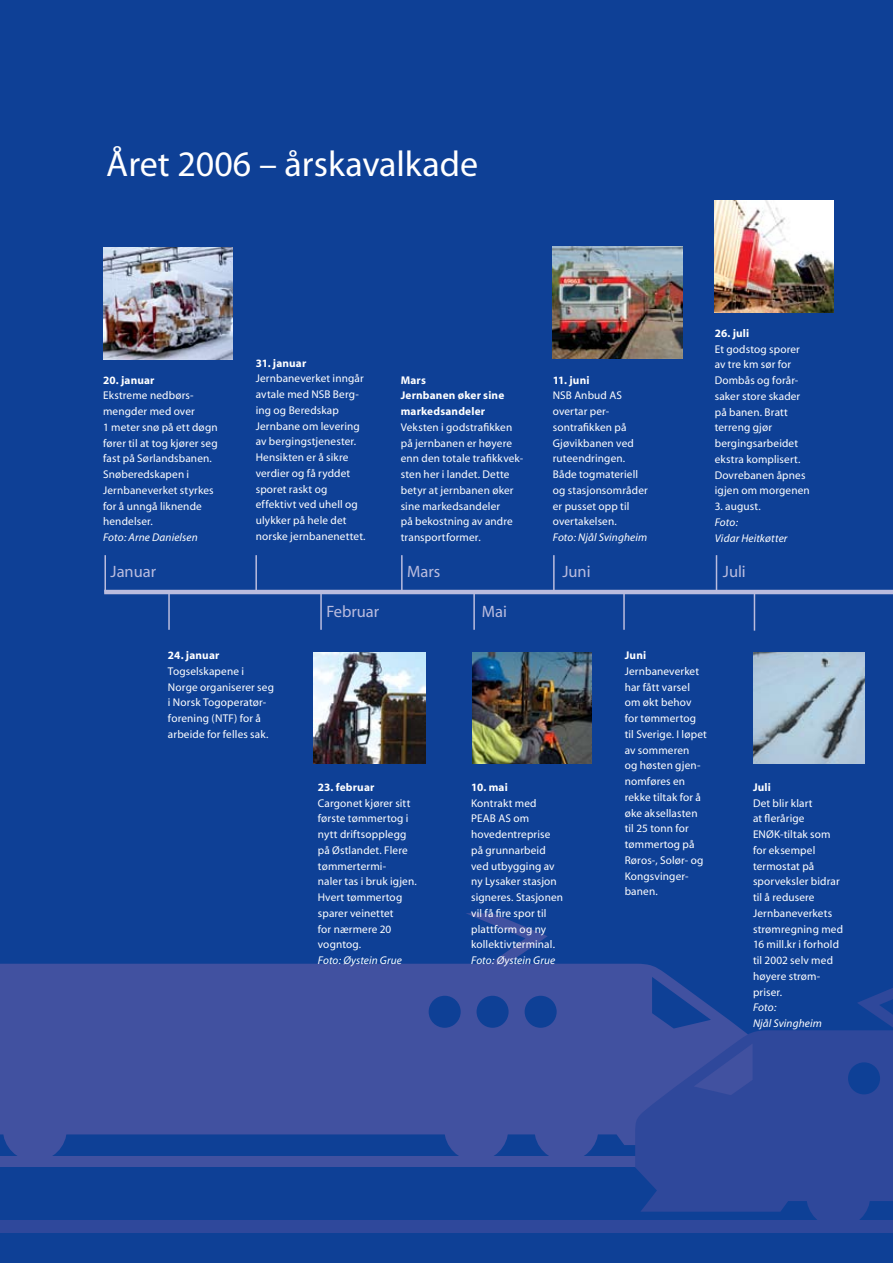
<style>
.page{position:relative;width:893px;height:1263px;background:#0e4096}
.page>*{position:absolute;margin:0;border:0;box-sizing:border-box;transform-origin:0 0}
.t1{font:36px "Myriad";color:#fff}
.t2{font:16.5px "Myriad";color:#babcde}
.t3{font:11.25px/15.8px "Myriad";letter-spacing:.015em;color:#fff}
.t4{font:italic 11.25px/15.8px "Myriad";letter-spacing:.01em;color:#fff}
.t5{font:700 11.25px/15.8px "Myriad";letter-spacing:.015em;color:#fff}
</style>
<div class="page">
<hr style="left:754px;top:593px;width:1px;height:38px;background:#babcde">
<hr style="left:104px;top:590px;width:789px;height:4px;background:#babcde">
<hr style="left:104px;top:555px;width:2px;height:38px;background:#babcde">
<hr style="left:255px;top:555px;width:2px;height:38px;background:#babcde">
<hr style="left:401px;top:555px;width:2px;height:38px;background:#babcde">
<hr style="left:553px;top:555px;width:2px;height:38px;background:#babcde">
<hr style="left:716px;top:555px;width:1px;height:38px;background:#babcde">
<hr style="left:168px;top:592px;width:2px;height:38px;background:#babcde">
<hr style="left:320px;top:592px;width:2px;height:38px;background:#babcde">
<hr style="left:473px;top:592px;width:2px;height:38px;background:#babcde">
<hr style="left:623px;top:592px;width:2px;height:38px;background:#babcde">
<img style="left:103px;top:248px;width:129px;height:111px">
<img style="left:714px;top:201px;width:120px;height:112px">
<div style="left:0;top:1156px;width:817px;height:10px;background:#4151a0"></div>
<svg style="left:466px;top:913px;width:82px;height:50px"></svg>
<div style="left:534px;top:1097px;width:64px;height:64px;background:#4151a0;border-radius:50%"></div>
<div style="left:444px;top:1097px;width:64px;height:64px;background:#4151a0;border-radius:50%"></div>
<svg style="left:0;top:963px;width:742px;height:182px;background:#3b4f9e"></svg>
<div style="left:3px;top:1097px;width:64px;height:64px;background:#4151a0;border-radius:50%"></div>
<div style="left:0;top:1220px;width:893px;height:13px;background:#2f489b"></div>
<svg style="left:857px;top:988px;width:36px;height:39px"></svg>
<div style="left:806px;top:1164px;width:64px;height:64px;background:#2f489b;border-radius:50%"></div>
<svg style="left:635px;top:1030px;width:258px;height:182px;background:#30489b"></svg>
<img style="left:314px;top:652px;width:111px;height:112px">
<img style="left:553px;top:247px;width:129px;height:111px">
<img style="left:472px;top:652px;width:119px;height:112px">
<img style="left:754px;top:652px;width:111px;height:112px">
<h1 class="t1" style="left:106px;top:146px;width:373px">Året 2006 – årskavalkade</h1>
<p class="t5" style="left:103px;top:372px;width:53px">20. januar</p>
<p class="t3" style="left:103px;top:388px;width:116px">Ekstreme nedbørs&shy;mengder med over<br>1 meter snø på ett døgn fører til at tog kjører seg fast på Sørlandsbanen.<br>Snøberedskapen i<br>Jernbaneverket styrkes for å unngå liknende hendelser.</p>
<p class="t4" style="left:103px;top:530px;width:96px">Foto: Arne Danielsen</p>
<p class="t5" style="left:256px;top:355px;width:52px">31 . januar</p>
<p class="t3" style="left:256px;top:371px;width:111px">Jernbaneverket inngår avtale med NSB Berg&shy;ing og Beredskap<br>Jernbane om levering av bergings-tjenester.<br>Hensikten er å sikre verdier og få ryddet sporet raskt og effektivt ved uhell og ulykker på hele det norske jernbanenettet.</p>
<p class="t5" style="left:401px;top:372px;width:105px">Mars<br>Jernbanen øker sine markedsandeler</p>
<p class="t3" style="left:401px;top:420px;width:124px">Veksten i godstrafikken på jernbanen er høyere enn den totale trafikkvek&shy;sten her i landet. Dette betyr at jernbanen øker sine markedsandeler<br>på bekostning av andre transportformer.</p>
<p class="t5" style="left:553px;top:372px;width:38px">11 . juni</p>
<p class="t3" style="left:553px;top:388px;width:97px">NSB Anbud AS overtar per&shy;sontrafikken på<br>Gjøvikbanen ved ruteendringen.<br>Både togmateriell og stasjonsområder er pusset opp til overtakelsen.</p>
<p class="t4" style="left:553px;top:530px;width:96px">Foto: Njål Svingheim</p>
<p class="t5" style="left:715px;top:326px;width:36px">26. juli</p>
<p class="t3" style="left:715px;top:342px;width:97px">Et godstog sporer av tre km sør for<br>Dombås og forår&shy;saker store skader på banen. Bratt terreng gjør bergingsarbeidet ekstra komplisert.<br>Dovrebanen åpnes igjen om morgenen</p>
<p class="t3" style="left:715px;top:499px;width:48px">3. august.</p>
<p class="t4" style="left:715px;top:515px;width:74px">Foto:<br>Vidar Heitkøtter</p>
<h2 class="t2" style="left:111px;top:563px;width:47px">Januar</h2>
<h2 class="t2" style="left:407px;top:563px;width:35px">Mars</h2>
<h2 class="t2" style="left:723px;top:563px;width:24px">Juli</h2>
<h2 class="t2" style="left:326px;top:603px;width:54px">Februar</h2>
<h2 class="t2" style="left:482px;top:603px;width:27px">Mai</h2>
<h2 class="t2" style="left:562px;top:563px;width:30px">Juni</h2>
<p class="t5" style="left:168px;top:648px;width:53px">24. januar</p>
<p class="t3" style="left:168px;top:664px;width:108px">Togselskapene i<br>Norge organiserer seg i Norsk Togoperatør&shy;forening (NTF) for å arbeide for felles sak.</p>
<p class="t5" style="left:318px;top:780px;width:58px">23. februar</p>
<p class="t3" style="left:318px;top:795px;width:100px">Cargonet kjører sitt første tømmertog i nytt driftsopplegg på Østlandet. Flere tømmertermi-<br>naler tas i bruk igjen.<br>Hvert tømmertog sparer veinettet<br>for nærmere 20 vogntog.</p>
<p class="t4" style="left:318px;top:953px;width:86px">Foto: Øystein Grue</p>
<p class="t5" style="left:471px;top:780px;width:38px">1 0. mai</p>
<p class="t3" style="left:471px;top:795px;width:93px">Kontrakt med<br>PEAB AS om hovedentreprise på grunnarbeid ved utbygging av ny Lysaker stasjon signeres. Stasjonen vil få fire spor til plattform og ny kollektivterminal.</p>
<p class="t4" style="left:471px;top:953px;width:86px">Foto: Øystein Grue</p>
<p class="t5" style="left:625px;top:648px;width:23px">Juni</p>
<p class="t3" style="left:625px;top:664px;width:84px">Jernbaneverket har fått varsel om økt behov for tømmertog til Sverige. I løpet av sommeren<br>og høsten gjen&shy;nomføres en rekke tiltak for å øke aksellasten til 25 tonn for tømmertog på<br>Røros-, Solør- og<br>Kongsvinger&shy;banen.</p>
<p class="t5" style="left:753px;top:780px;width:19px">Juli</p>
<p class="t3" style="left:753px;top:795px;width:92px">Det blir klart<br>at flerårige<br>ENØK-tiltak som for eksempel termostat på sporveksler bidrar til å redusere<br>Jernbaneverkets strømregning med<br>16 mill.kr i forhold til 2002 selv med høyere strøm&shy;priser.</p>
<p class="t4" style="left:753px;top:1000px;width:70px">Foto:<br>Njål Svingheim</p>
</div>
